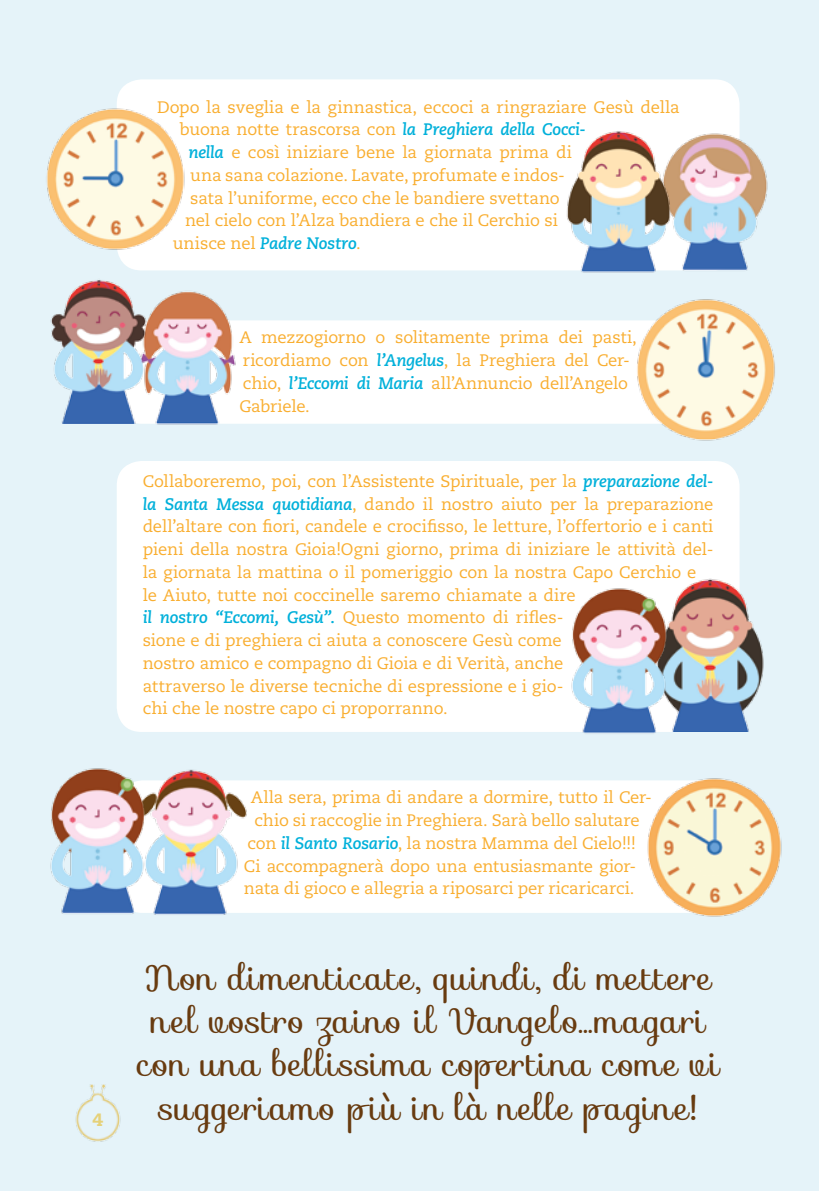
<style>
.page{position:relative;width:819px;height:1191px;background:#e5f3f9}
.page>*{position:absolute;margin:0;border:0;box-sizing:border-box;transform-origin:0 0}
.t1{font:35px/43.1px "Sofia";letter-spacing:.05em;color:#683b10;text-align:center}
.t2{font:800 17.85px "Caecilia LT Std";color:#fb0}
.t3{font:16.62px/22.8px "Caecilia LT Std";letter-spacing:-.005em;color:#f9ae30}
.t4{font:italic 700 16.62px "Caecilia LT Std";letter-spacing:-.02em;color:#00b0da}
.s1{font-weight:700;font-style:italic;color:#00b0da}
.s2{font-weight:400;font-style:normal;color:#f9ae30}
</style>
<div class="page">
<div style="left:117px;top:79px;width:622px;height:191px;background:#fff;border-radius:25px"></div>
<div style="left:117px;top:320px;width:622px;height:104px;background:#fff;border-radius:25px"></div>
<div style="left:117px;top:461px;width:622px;height:271px;background:#fff;border-radius:25px"></div>
<img style="left:46px;top:89px;width:139px;height:173px">
<img style="left:618px;top:299px;width:157px;height:142px">
<img style="left:675px;top:114px;width:93px;height:157px">
<img style="left:675px;top:562px;width:89px;height:170px">
<img style="left:124px;top:269px;width:127px;height:156px">
<img style="left:561px;top:131px;width:114px;height:142px">
<img style="left:571px;top:588px;width:104px;height:146px">
<img style="left:50px;top:270px;width:103px;height:153px">
<div style="left:118px;top:780px;width:622px;height:133px;background:#fff;border-radius:25px"></div>
<img style="left:632px;top:778px;width:150px;height:139px">
<img style="left:154px;top:769px;width:98px;height:146px">
<img style="left:50px;top:768px;width:104px;height:146px">
<p class="t2" style="left:92px;top:1108px;width:12px">4</p>
<p class="t3" style="left:157px;top:96px;width:524px">Dopo la sveglia e la ginnastica, eccoci a ringraziare Gesù della</p>
<p class="t3" style="left:180px;top:118px;width:407px">buona notte trascorsa con <span class="s1">la Preghiera della Cocci-</span></p>
<p class="t3" style="left:188px;top:141px;width:385px"><span class="s1">nella</span> e così iniziare bene la giornata prima di</p>
<p class="t3" style="left:190px;top:164px;width:376px">una sana colazione. Lavate, profumate e indos-</p>
<p class="t3" style="left:190px;top:187px;width:371px">sata l’uniforme, ecco che le bandiere svettano</p>
<p class="t3" style="left:185px;top:209px;width:374px">nel cielo con l’Alza bandiera e che il Cerchio si</p>
<p class="t4" style="left:173px;top:233px;width:189px"><span class="s2">unisce nel</span> Padre Nostro<span class="s2">.</span></p>
<p class="t3" style="left:239px;top:326px;width:399px">A mezzogiorno o solitamente prima dei pasti, ricordiamo con <span class="s1">l’Angelus</span>, la Preghiera del Cer&shy;chio, <span class="s1">l’Eccomi di Maria</span> all’Annuncio dell’Angelo Gabriele.</p>
<p class="t3" style="left:143px;top:470px;width:572px">Collaboreremo, poi, con l’Assistente Spirituale, per la <span class="s1">preparazione del&shy;la Santa Messa quotidiana</span>, dando il nostro aiuto per la preparazione dell’altare con fiori, candele e crocifisso, le letture, l’offertorio e i canti pieni della nostra Gioia!Ogni giorno, prima di iniziare le attività del&shy;la giornata la mattina o il pomeriggio con la nostra Capo Cerchio e le Aiuto, tutte noi coccinelle saremo chiamate a dire<br><span class="s1">il nostro “Eccomi, Gesù”.</span> Questo momento di rifles-<br>sione e di preghiera ci aiuta a conoscere Gesù come<br>nostro amico e compagno di Gioia e di Verità, anche<br>attraverso le diverse tecniche di espressione e i gio-<br>chi che le nostre capo ci proporranno.</p>
<p class="t3" style="left:251px;top:786px;width:402px">Alla sera, prima di andare a dormire, tutto il Cer-</p>
<p class="t3" style="left:254px;top:809px;width:386px">chio si raccoglie in Preghiera. Sarà bello salutare</p>
<p class="t3" style="left:247px;top:832px;width:390px">con <span class="s1">il Santo Rosario</span>, la nostra Mamma del Cielo!!!</p>
<p class="t3" style="left:244px;top:854px;width:394px">Ci accompagnerà dopo una entusiasmante gior-</p>
<p class="t3" style="left:244px;top:877px;width:392px">nata di gioco e allegria a riposarci per ricaricarci.</p>
<h1 class="t1" style="left:137px;top:956px;width:584px">Non dimenticate, quindi, di mettere nel vostro zaino il Vangelo…magari con una bellissima copertina come vi suggeriamo più in là nelle pagine!</h1>
</div>
